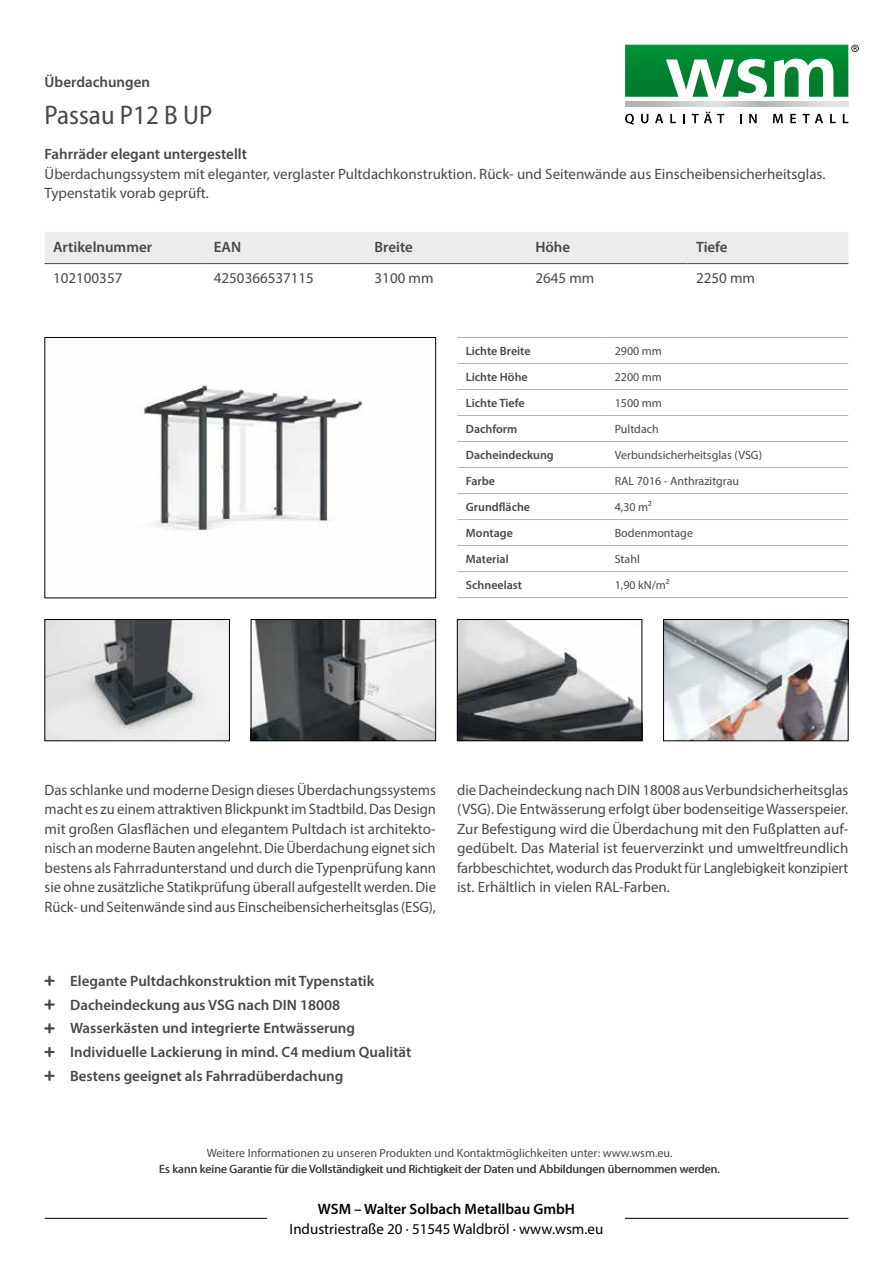
<style>
.page{position:relative;width:893px;height:1263px;background:#fff}
.page>*{position:absolute;margin:0;border:0;box-sizing:border-box;transform-origin:0 0}
.t1{font:semi-condensed 27px "Myriad Pro";color:#474847}
.t2{font:15px/19.5px "Myriad Pro";color:#474847;text-align:justify}
.t3{font:600 15px/23.7px "Myriad Pro";color:#474847}
.t4{font:15px "Myriad Pro";color:#000}
.t5{font:600 15px "Myriad Pro";color:#000}
.t6{font:12px "Myriad Pro";color:#474847}
.t7{font:600 12px "Myriad Pro";color:#474847}
</style>
<div class="page">
<hr style="left:457px;top:337px;width:149px;height:1px;background:#b1b4b4">
<hr style="left:606px;top:337px;width:242px;height:1px;background:#b1b4b4">
<hr style="left:457px;top:363px;width:149px;height:1px;background:#b1b4b4">
<hr style="left:606px;top:363px;width:242px;height:1px;background:#b1b4b4">
<hr style="left:457px;top:389px;width:149px;height:1px;background:#b1b4b4">
<hr style="left:606px;top:389px;width:242px;height:1px;background:#b1b4b4">
<hr style="left:457px;top:415px;width:149px;height:1px;background:#b1b4b4">
<hr style="left:606px;top:415px;width:242px;height:1px;background:#b1b4b4">
<hr style="left:457px;top:441px;width:149px;height:1px;background:#b1b4b4">
<hr style="left:606px;top:441px;width:242px;height:1px;background:#b1b4b4">
<hr style="left:457px;top:467px;width:149px;height:1px;background:#b1b4b4">
<hr style="left:606px;top:467px;width:242px;height:1px;background:#b1b4b4">
<hr style="left:457px;top:493px;width:149px;height:1px;background:#b1b4b4">
<hr style="left:606px;top:493px;width:242px;height:1px;background:#b1b4b4">
<hr style="left:457px;top:519px;width:149px;height:1px;background:#b1b4b4">
<hr style="left:606px;top:519px;width:242px;height:1px;background:#b1b4b4">
<hr style="left:457px;top:545px;width:149px;height:1px;background:#b1b4b4">
<hr style="left:606px;top:545px;width:242px;height:1px;background:#b1b4b4">
<hr style="left:457px;top:571px;width:149px;height:1px;background:#b1b4b4">
<hr style="left:606px;top:571px;width:242px;height:1px;background:#b1b4b4">
<hr style="left:457px;top:597px;width:149px;height:1px;background:#b1b4b4">
<hr style="left:606px;top:597px;width:242px;height:1px;background:#b1b4b4">
<img style="left:139px;top:384px;width:224px;height:149px">
<div style="left:45px;top:337px;width:391px;height:261px;border:1px solid #000"></div>
<img style="left:47px;top:621px;width:181px;height:118px">
<div style="left:45px;top:619px;width:185px;height:122px;border:1px solid #000"></div>
<img style="left:253px;top:621px;width:181px;height:118px">
<div style="left:251px;top:619px;width:185px;height:122px;border:1px solid #000"></div>
<img style="left:665px;top:621px;width:181px;height:118px">
<div style="left:663px;top:619px;width:185px;height:122px;border:1px solid #000"></div>
<img style="left:459px;top:621px;width:181px;height:118px">
<div style="left:457px;top:619px;width:185px;height:122px;border:1px solid #000"></div>
<div style="left:45px;top:232px;width:803px;height:31px;background:#ececec"></div>
<hr style="left:45px;top:263px;width:160px;height:1px;background:#474847">
<hr style="left:205px;top:263px;width:161px;height:1px;background:#474847">
<hr style="left:366px;top:263px;width:161px;height:1px;background:#474847">
<hr style="left:527px;top:263px;width:161px;height:1px;background:#474847">
<hr style="left:688px;top:263px;width:160px;height:1px;background:#474847">
<hr style="left:45px;top:1218px;width:803px;height:1px;background:#000">
<svg style="left:625px;top:114px;width:9px;height:11px"></svg>
<svg style="left:641px;top:114px;width:7px;height:9px"></svg>
<svg style="left:655px;top:114px;width:8px;height:9px"></svg>
<svg style="left:670px;top:114px;width:6px;height:9px"></svg>
<svg style="left:683px;top:114px;width:2px;height:9px"></svg>
<svg style="left:692px;top:112px;width:32px;height:11px"></svg>
<svg style="left:749px;top:114px;width:8px;height:9px"></svg>
<svg style="left:773px;top:114px;width:10px;height:9px"></svg>
<svg style="left:790px;top:114px;width:6px;height:9px"></svg>
<svg style="left:803px;top:114px;width:20px;height:9px"></svg>
<svg style="left:830px;top:114px;width:6px;height:9px"></svg>
<svg style="left:843px;top:114px;width:5px;height:9px"></svg>
<hr style="left:625px;top:106px;width:223px;height:1px;background:#626463">
<svg style="left:625px;top:102px;width:223px;height:4px"></svg>
<svg style="left:625px;top:45px;width:234px;height:52px"></svg>
<div style="left:268px;top:1203px;width:357px;height:30px;background:#fff"></div>
<p class="t3" style="left:45px;top:70px;width:107px">Überdachungen</p>
<h1 class="t1" style="left:45px;top:99px;width:169px">Passau P12 B UP</h1>
<p class="t3" style="left:45px;top:142px;width:204px">Fahrräder elegant untergestellt</p>
<p class="t2" style="left:45px;top:164px;width:782px">Überdachungssystem mit eleganter, verglaster Pultdachkonstruktion. Rück- und Seitenwände aus Einscheibensicherheitsglas.<br>Typenstatik vorab geprüft.</p>
<p class="t3" style="left:53px;top:234px;width:101px">Artikelnummer</p>
<p class="t3" style="left:214px;top:234px;width:29px">EAN</p>
<p class="t3" style="left:375px;top:234px;width:40px">Breite</p>
<p class="t3" style="left:535px;top:234px;width:36px">Höhe</p>
<p class="t3" style="left:696px;top:234px;width:33px">Tiefe</p>
<p class="t2" style="left:53px;top:268px;width:71px">102100357</p>
<p class="t2" style="left:214px;top:268px;width:102px">4250366537115</p>
<p class="t2" style="left:375px;top:268px;width:60px">3100 mm</p>
<p class="t2" style="left:535px;top:268px;width:60px">2645 mm</p>
<p class="t2" style="left:696px;top:268px;width:60px">2250 mm</p>
<p class="t7" style="left:466px;top:343px;width:66px">Lichte Breite</p>
<p class="t6" style="left:615px;top:344px;width:49px">2900 mm</p>
<p class="t7" style="left:466px;top:369px;width:63px">Lichte Höhe</p>
<p class="t6" style="left:615px;top:370px;width:49px">2200 mm</p>
<p class="t7" style="left:466px;top:395px;width:60px">Lichte Tiefe</p>
<p class="t6" style="left:615px;top:396px;width:49px">1500 mm</p>
<p class="t7" style="left:466px;top:421px;width:53px">Dachform</p>
<p class="t6" style="left:615px;top:422px;width:46px">Pultdach</p>
<p class="t7" style="left:466px;top:447px;width:89px">Dacheindeckung</p>
<p class="t6" style="left:615px;top:448px;width:149px">Verbundsicherheitsglas (VSG)</p>
<p class="t7" style="left:466px;top:473px;width:31px">Farbe</p>
<p class="t6" style="left:615px;top:474px;width:126px">RAL 7016 - Anthrazitgrau</p>
<p class="t7" style="left:466px;top:499px;width:66px">Grundfläche</p>
<p class="t6" style="left:615px;top:500px;width:39px">4,30 m²</p>
<p class="t7" style="left:466px;top:525px;width:48px">Montage</p>
<p class="t6" style="left:615px;top:526px;width:80px">Bodenmontage</p>
<p class="t7" style="left:466px;top:551px;width:44px">Material</p>
<p class="t6" style="left:615px;top:552px;width:27px">Stahl</p>
<p class="t7" style="left:466px;top:577px;width:58px">Schneelast</p>
<p class="t6" style="left:615px;top:578px;width:56px">1,90 kN/m²</p>
<p class="t2" style="left:45px;top:780px;width:393px">Das schlanke und moderne Design dieses Überdachungssystems macht es zu einem attraktiven Blickpunkt im Stadtbild. Das Design mit großen Glasflächen und elegantem Pultdach ist architekto&shy;nisch an moderne Bauten angelehnt. Die Überdachung eignet sich bestens als Fahrradunterstand und durch die Typenprüfung kann sie ohne zusätzliche Statikprüfung überall aufgestellt werden. Die Rück- und Seitenwände sind aus Einscheibensicherheitsglas (ESG),</p>
<p class="t2" style="left:457px;top:780px;width:393px">die Dacheindeckung nach DIN 18008 aus Verbundsicherheitsglas (VSG). Die Entwässerung erfolgt über bodenseitige Wasserspeier.<br>Zur Befestigung wird die Überdachung mit den Fußplatten auf&shy;gedübelt. Das Material ist feuerverzinkt und umweltfreundlich farbbeschichtet, wodurch das Produkt für Langlebigkeit konzipiert ist. Erhältlich in vielen RAL-Farben.</p>
<p class="t3" style="left:70px;top:968px;width:343px">Elegante Pultdachkonstruktion mit Typenstatik Dacheindeckung aus VSG nach DIN 18008<br>Wasserkästen und integrierte Entwässerung Individuelle Lackierung in mind. C4 medium Qualität Bestens geeignet als Fahrradüberdachung</p>
<p class="t6" style="left:207px;top:1145px;width:467px">Weitere Informationen zu unseren Produkten und Kontaktmöglichkeiten unter: www.wsm.eu.</p>
<p class="t6" style="left:159px;top:1161px;width:562px">Es kann keine Garantie für die Vollständigkeit und Richtigkeit der Daten und Abbildungen übernommen werden.</p>
<p class="t5" style="left:318px;top:1199px;width:259px">WSM – Walter Solbach Metallbau GmbH</p>
<p class="t4" style="left:290px;top:1219px;width:315px">Industriestraße 20 · 51545 Waldbröl · www.wsm.eu</p>
</div>
